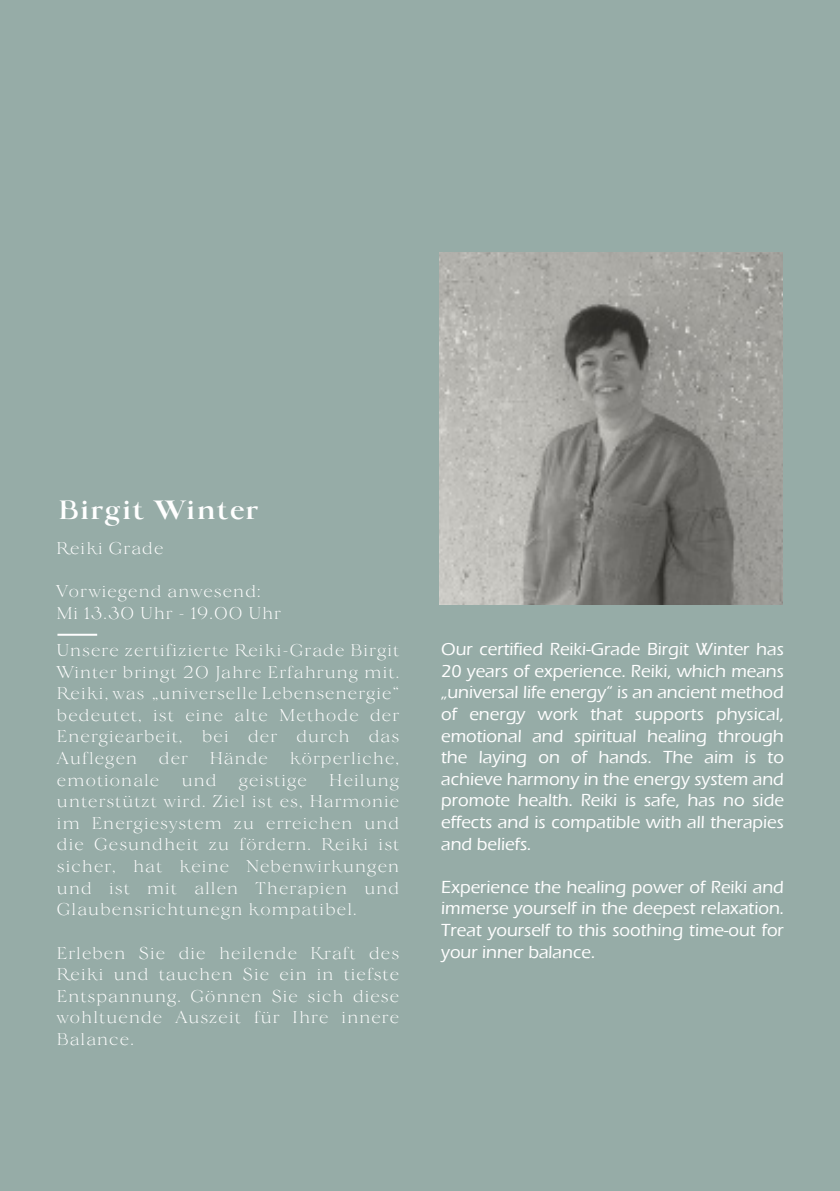
<style>
.page{position:relative;width:840px;height:1191px;background:#fff}
.page>*{position:absolute;margin:0;border:0;box-sizing:border-box;transform-origin:0 0}
.t1{font:700 28px "Velour";letter-spacing:.03em;color:#fff}
.t2{font:300 18px/21.6px "Velour";letter-spacing:.03em;color:#fff;text-align:justify}
.t3{font:500 18px/21.6px "Eras ITC";color:#fff;text-align:justify}
</style>
<div class="page">
<div style="left:0;top:0;width:839px;height:1191px;background:#96aca7"></div>
<hr style="left:57px;top:634px;width:40px;height:2px;background:#fff">
<img style="left:439px;top:253px;width:343px;height:351px">
<p class="t1" style="left:58px;top:493px;width:202px">Birgit Winter</p>
<p class="t2" style="left:56px;top:537px;width:109px">Reiki Grade</p>
<p class="t2" style="left:56px;top:580px;width:206px">Vorwiegend anwesend:</p>
<p class="t2" style="left:56px;top:602px;width:226px">Mi 13.30 Uhr - 19.00 Uhr</p>
<p class="t2" style="left:57px;top:639px;width:344px">Unsere zertifizierte Reiki-Grade Birgit Winter bringt 20 Jahre Erfahrung mit.<br>Reiki, was „universelle Lebensenergie“ bedeutet, ist eine alte Methode der Energiearbeit, bei der durch das Auflegen der Hände körperliche, emotionale und geistige Heilung unterstützt wird. Ziel ist es, Harmonie im Energiesystem zu erreichen und die Gesundheit zu fördern. Reiki ist sicher, hat keine Nebenwirkungen und ist mit allen Therapien und Glaubensrichtunegn kompatibel.</p>
<p class="t2" style="left:57px;top:942px;width:344px">Erleben Sie die heilende Kraft des Reiki und tauchen Sie ein in tiefste Entspannung. Gönnen Sie sich diese wohltuende Auszeit für Ihre innere Balance.</p>
<p class="t3" style="left:441px;top:638px;width:344px">Our certified Reiki-Grade Birgit Winter has 20 years of experience. Reiki, which means „universal life energy“ is an ancient method of energy work that supports physical, emotional and spiritual healing through the laying on of hands. The aim is to achieve harmony in the energy system and promote health. Reiki is safe, has no side effects and is compatible with all therapies and beliefs.</p>
<p class="t3" style="left:441px;top:876px;width:344px">Experience the healing power of Reiki and immerse yourself in the deepest relaxation.<br>Treat yourself to this soothing time-out for your inner balance.</p>
</div>
